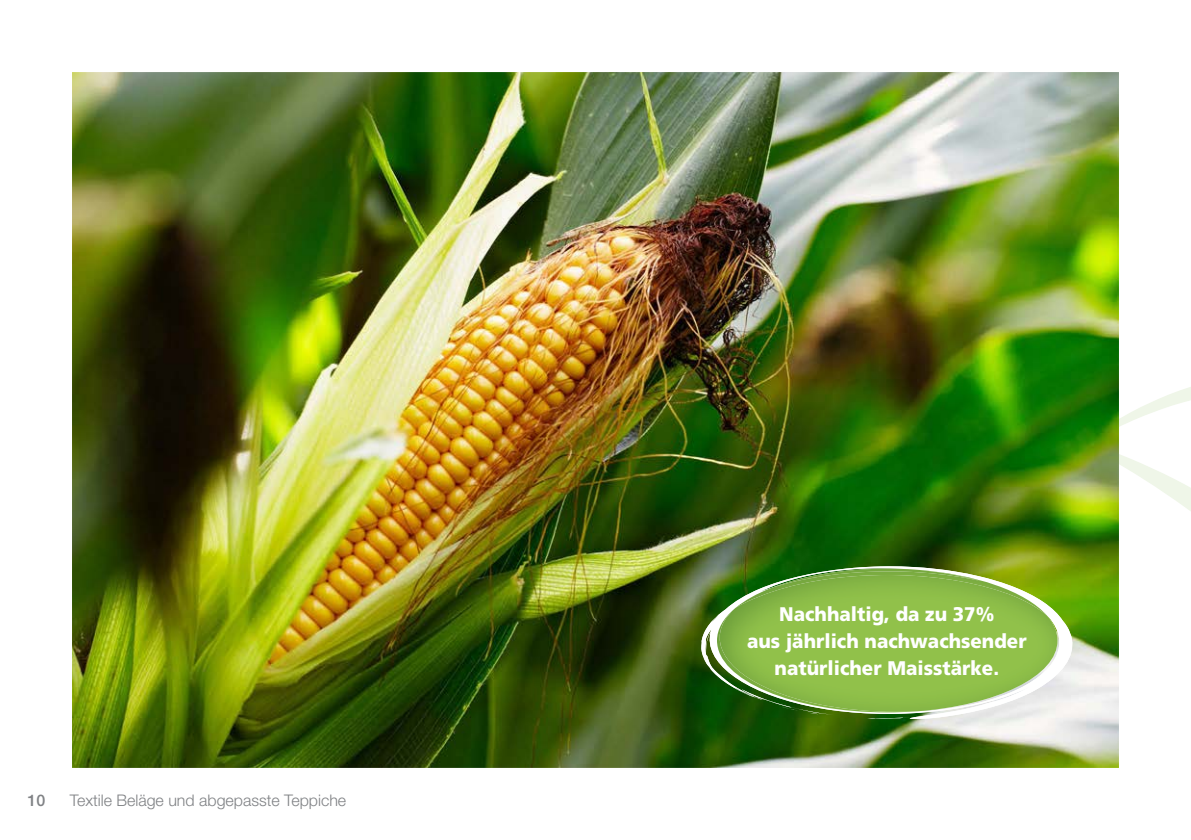
<style>
.page{position:relative;width:1191px;height:840px;background:#fff}
.page>*{position:absolute;margin:0;border:0;box-sizing:border-box;transform-origin:0 0}
.t1{font:900 19.6px/27px "Frutiger";color:#fff;text-align:center;scale:.95 1}
.t2{font:300 16px "Helvetica Neue LT Std";color:#808285}
.t3{font:500 16px "Helvetica Neue LT Std";color:#808285}
</style>
<div class="page">
<svg style="left:1083px;top:387px;width:108px;height:381px"></svg>
<img style="left:72px;top:72px;width:1047px;height:695px">
<svg style="left:701px;top:561px;width:373px;height:158px"></svg>
<img style="left:708px;top:568px;width:349px;height:143px">
<img style="left:708px;top:569px;width:339px;height:143px">
<p class="t3" style="left:28px;top:790px;width:19px">10</p>
<p class="t2" style="left:70px;top:790px;width:278px">Textile Beläge und abgepasste Teppiche</p>
<p class="t1" style="left:747px;top:600px;width:296px">Nachhaltig, da zu 37%<br>aus jährlich nachwachsender natürlicher Maisstärke.</p>
</div>
